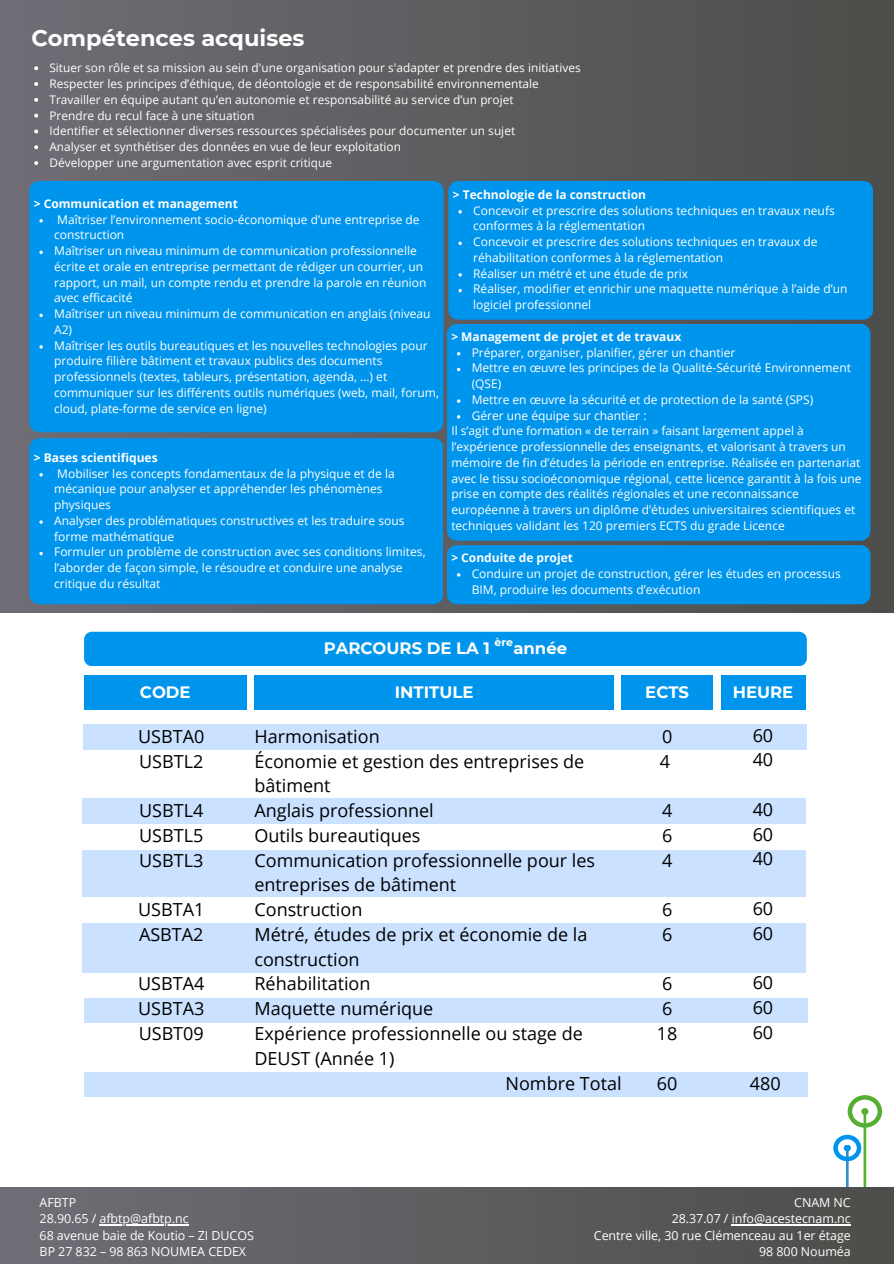
<style>
.page{position:relative;width:894px;height:1264px;background:#fff}
.page>*{position:absolute;margin:0;border:0;box-sizing:border-box;transform-origin:0 0}
.t1{font:700 22.5px "Montserrat";color:#fff}
.t2{font:18px/24.8px "Open Sans";color:#000}
.t3{font:700 16.5px "Montserrat";color:#fff}
.t4{font:12.45px "Open Sans";letter-spacing:-.005em;color:#fff}
.t5{font:12px/15.8px "Open Sans";color:#fff}
.t6{font:700 12px "Open Sans";color:#fff}
.t7{font:11.85px "Open Sans";color:#fff}
.t8{font:700 10.95px "Montserrat";color:#fff}
</style>
<div class="page">
<div style="left:0;top:0;width:893px;height:613px;background:linear-gradient(to right,#6f6c76,#4b4f4c)"></div>
<hr style="left:863px;top:1111px;width:2px;height:152px;background:#56af32">
<svg style="left:847px;top:1095px;width:34px;height:32px"></svg>
<div style="left:861px;top:1108px;width:7px;height:6px;background:#56af32;border-radius:50%"></div>
<hr style="left:845px;top:1147px;width:3px;height:105px;background:#338ecd">
<svg style="left:833px;top:1134px;width:27px;height:27px"></svg>
<svg style="left:843px;top:1144px;width:7px;height:7px"></svg>
<div style="left:0;top:1186px;width:893px;height:77px;background:linear-gradient(to right,#706d76,#4d4e4a)"></div>
<div style="left:29px;top:438px;width:414px;height:166px;background:#0095ed;border-radius:10px"></div>
<svg style="left:39px;top:473px;width:4px;height:3px"></svg>
<svg style="left:39px;top:520px;width:4px;height:4px"></svg>
<svg style="left:39px;top:552px;width:4px;height:3px"></svg>
<div style="left:446px;top:545px;width:424px;height:59px;background:#0095ed;border-radius:10px"></div>
<div style="left:446px;top:324px;width:424px;height:216px;background:#0095ed;border-radius:10px"></div>
<svg style="left:457px;top:399px;width:3px;height:4px"></svg>
<div style="left:448px;top:181px;width:424px;height:139px;background:#0095ed;border-radius:10px"></div>
<svg style="left:34px;top:66px;width:4px;height:4px"></svg>
<svg style="left:34px;top:82px;width:4px;height:4px"></svg>
<svg style="left:34px;top:98px;width:4px;height:4px"></svg>
<svg style="left:34px;top:114px;width:4px;height:4px"></svg>
<svg style="left:34px;top:129px;width:4px;height:4px"></svg>
<svg style="left:34px;top:145px;width:4px;height:4px"></svg>
<svg style="left:34px;top:161px;width:4px;height:4px"></svg>
<div style="left:29px;top:181px;width:414px;height:251px;background:#0095ed;border-radius:10px"></div>
<svg style="left:39px;top:219px;width:4px;height:3px"></svg>
<svg style="left:39px;top:251px;width:4px;height:3px"></svg>
<svg style="left:39px;top:314px;width:4px;height:3px"></svg>
<svg style="left:39px;top:345px;width:4px;height:3px"></svg>
<div style="left:84px;top:631px;width:722px;height:35px;background:#0095ed"></div>
<div style="left:84px;top:675px;width:162px;height:34px;background:#0095ed"></div>
<div style="left:254px;top:675px;width:359px;height:34px;background:#0095ed"></div>
<div style="left:621px;top:675px;width:91px;height:34px;background:#0095ed"></div>
<div style="left:720px;top:675px;width:85px;height:34px;background:#0095ed"></div>
<div style="left:83px;top:724px;width:723px;height:25px;background:#cae1ff"></div>
<div style="left:82px;top:798px;width:723px;height:26px;background:#cae1ff"></div>
<div style="left:82px;top:849px;width:723px;height:47px;background:#cae1ff"></div>
<div style="left:82px;top:922px;width:723px;height:50px;background:#cae1ff"></div>
<div style="left:84px;top:998px;width:723px;height:24px;background:#cae1ff"></div>
<div style="left:84px;top:1072px;width:723px;height:25px;background:#cae1ff"></div>
<hr style="left:731px;top:1224px;width:119px;height:1px;background:#fff">
<hr style="left:99px;top:1224px;width:89px;height:1px;background:#fff">
<p class="t1" style="left:31px;top:24px;width:274px">Compétences acquises</p>
<h6 class="t7" style="left:49px;top:59px;width:532px">Situer son rôle et sa mission au sein d'une organisation pour s'adapter et prendre des initiatives</h6>
<p class="t7" style="left:49px;top:75px;width:491px">Respecter les principes d’éthique, de déontologie et de responsabilité environnementale</p>
<p class="t7" style="left:49px;top:91px;width:465px">Travailler en équipe autant qu’en autonomie et responsabilité au service d’un projet</p>
<p class="t7" style="left:49px;top:107px;width:206px">Prendre du recul face à une situation</p>
<p class="t7" style="left:49px;top:123px;width:467px">Identifier et sélectionner diverses ressources spécialisées pour documenter un sujet</p>
<h6 class="t7" style="left:49px;top:138px;width:353px">Analyser et synthétiser des données en vue de leur exploitation</h6>
<p class="t7" style="left:49px;top:154px;width:284px">Développer une argumentation avec esprit critique</p>
<p class="t6" style="left:452px;top:186px;width:195px">&gt; Technologie de la construction</p>
<h6 class="t5" style="left:473px;top:202px;width:363px">Concevoir et prescrire des solutions techniques en travaux neufs conformes à la réglementation</h6>
<p class="t5" style="left:473px;top:234px;width:346px">Concevoir et prescrire des solutions techniques en travaux de réhabilitation conformes à la réglementation</p>
<p class="t5" style="left:473px;top:265px;width:216px">Réaliser un métré et une étude de prix</p>
<p class="t5" style="left:473px;top:281px;width:376px">Réaliser, modifier et enrichir une maquette numérique à l’aide d’un logiciel professionnel</p>
<p class="t6" style="left:34px;top:195px;width:205px">&gt; Communication et management</p>
<p class="t5" style="left:54px;top:211px;width:367px">Maîtriser l’environnement socio-économique d’une entreprise de construction</p>
<p class="t5" style="left:54px;top:243px;width:374px">Maîtriser un niveau minimum de communication professionnelle écrite et orale en entreprise permettant de rédiger un courrier, un rapport, un mail, un compte rendu et prendre la parole en réunion avec efficacité</p>
<h6 class="t5" style="left:54px;top:306px;width:378px">Maîtriser un niveau minimum de communication en anglais (niveau<br>A2)</h6>
<p class="t5" style="left:54px;top:337px;width:386px">Maîtriser les outils bureautiques et les nouvelles technologies pour produire filière bâtiment et travaux publics des documents professionnels (textes, tableurs, présentation, agenda, …) et communiquer sur les différents outils numériques (web, mail, forum, cloud, plate-forme de service en ligne)</p>
<p class="t6" style="left:451px;top:328px;width:231px">&gt; Management de projet et de travaux</p>
<p class="t5" style="left:471px;top:344px;width:265px">Préparer, organiser, planifier, gérer un chantier</p>
<h6 class="t5" style="left:471px;top:360px;width:380px">Mettre en œuvre les principes de la Qualité-Sécurité Environnement (QSE)</h6>
<p class="t5" style="left:471px;top:391px;width:343px">Mettre en œuvre la sécurité et de protection de la santé (SPS)</p>
<p class="t5" style="left:471px;top:407px;width:176px">Gérer une équipe sur chantier :</p>
<p class="t5" style="left:451px;top:423px;width:411px">Il s’agit d’une formation « de terrain » faisant largement appel à l’expérience professionnelle des enseignants, et valorisant à travers un mémoire de fin d’études la période en entreprise. Réalisée en partenariat avec le tissu socioéconomique régional, cette licence garantit à la fois une prise en compte des réalités régionales et une reconnaissance européenne à travers un diplôme d’études universitaires scientifiques et techniques validant les 120 premiers ECTS du grade Licence</p>
<h1 class="t6" style="left:34px;top:449px;width:125px">&gt; Bases scientifiques</h1>
<p class="t5" style="left:54px;top:465px;width:342px">Mobiliser les concepts fondamentaux de la physique et de la mécanique pour analyser et appréhender les phénomènes physiques</p>
<p class="t5" style="left:54px;top:512px;width:351px">Analyser des problématiques constructives et les traduire sous forme mathématique</p>
<p class="t5" style="left:54px;top:544px;width:373px">Formuler un problème de construction avec ses conditions limites, l’aborder de façon simple, le résoudre et conduire une analyse critique du résultat</p>
<p class="t6" style="left:451px;top:549px;width:123px">&gt; Conduite de projet</p>
<p class="t5" style="left:471px;top:565px;width:370px">Conduire un projet de construction, gérer les études en processus<br>BIM, produire les documents d’exécution</p>
<p class="t8" style="left:494px;top:635px;width:20px">ère</p>
<h4 class="t3" style="left:323px;top:638px;width:168px">PARCOURS DE LA 1</h4>
<h4 class="t3" style="left:513px;top:638px;width:55px">année</h4>
<h2 class="t3" style="left:140px;top:681px;width:52px">CODE</h2>
<h2 class="t3" style="left:394px;top:681px;width:80px">INTITULE</h2>
<h2 class="t3" style="left:645px;top:681px;width:45px">ECTS</h2>
<h2 class="t3" style="left:732px;top:681px;width:62px">HEURE</h2>
<h5 class="t2" style="left:138px;top:723px;width:68px">USBTA0<br>USBTL2</h5>
<h5 class="t2" style="left:139px;top:797px;width:66px;text-align:justify">USBTL4<br>USBTL5<br>USBTL3</h5>
<h5 class="t2" style="left:138px;top:896px;width:68px">USBTA1<br>ASBTA2</h5>
<h5 class="t2" style="left:138px;top:971px;width:68px;text-align:justify">USBTA4<br>USBTA3<br>USBT09</h5>
<h5 class="t2" style="left:752px;top:722px;width:22px">60<br>40</h5>
<h5 class="t2" style="left:752px;top:796px;width:22px">40</h5>
<h5 class="t2" style="left:752px;top:821px;width:22px">60<br>40</h5>
<h5 class="t2" style="left:752px;top:895px;width:22px">60</h5>
<h5 class="t2" style="left:752px;top:920px;width:22px">60</h5>
<h5 class="t2" style="left:752px;top:969px;width:22px">60</h5>
<h5 class="t2" style="left:752px;top:994px;width:22px">60<br>60</h5>
<h3 class="t2" style="left:254px;top:723px;width:342px">Harmonisation<br>Économie et gestion des entreprises de bâtiment<br>Anglais professionnel<br>Outils bureautiques<br>Communication professionnelle pour les entreprises de bâtiment<br>Construction<br>Métré, études de prix et économie de la construction<br>Réhabilitation<br>Maquette numérique<br>Expérience professionnelle ou stage de<br>DEUST (Année 1)</h3>
<h3 class="t2" style="left:659px;top:723px;width:14px">0<br>4</h3>
<h3 class="t2" style="left:662px;top:797px;width:12px;text-align:justify">4<br>6<br>4</h3>
<h3 class="t2" style="left:662px;top:896px;width:12px">6<br>6</h3>
<h5 class="t2" style="left:656px;top:971px;width:22px">6<br>6<br>18</h5>
<p class="t4" style="left:40px;top:1193px;width:38px">AFBTP</p>
<p class="t4" style="left:40px;top:1209px;width:150px">28.90.65 / afbtp@afbtp.nc</p>
<p class="t4" style="left:40px;top:1226px;width:216px">68 avenue baie de Koutio – ZI DUCOS</p>
<p class="t4" style="left:40px;top:1243px;width:208px">BP 27 832 – 98 863 NOUMEA CEDEX</p>
<h5 class="t2" style="left:505px;top:1070px;width:118px">Nombre Total</h5>
<h5 class="t2" style="left:656px;top:1070px;width:22px">60</h5>
<p class="t2" style="left:749px;top:1070px;width:32px">480</p>
<p class="t4" style="left:794px;top:1193px;width:58px">CNAM NC</p>
<p class="t4" style="left:671px;top:1209px;width:180px">28.37.07 / info@acestecnam.nc</p>
<p class="t4" style="left:593px;top:1226px;width:258px">Centre ville, 30 rue Clémenceau au 1er étage</p>
<p class="t4" style="left:759px;top:1243px;width:93px">98 800 Nouméa</p>
</div>
